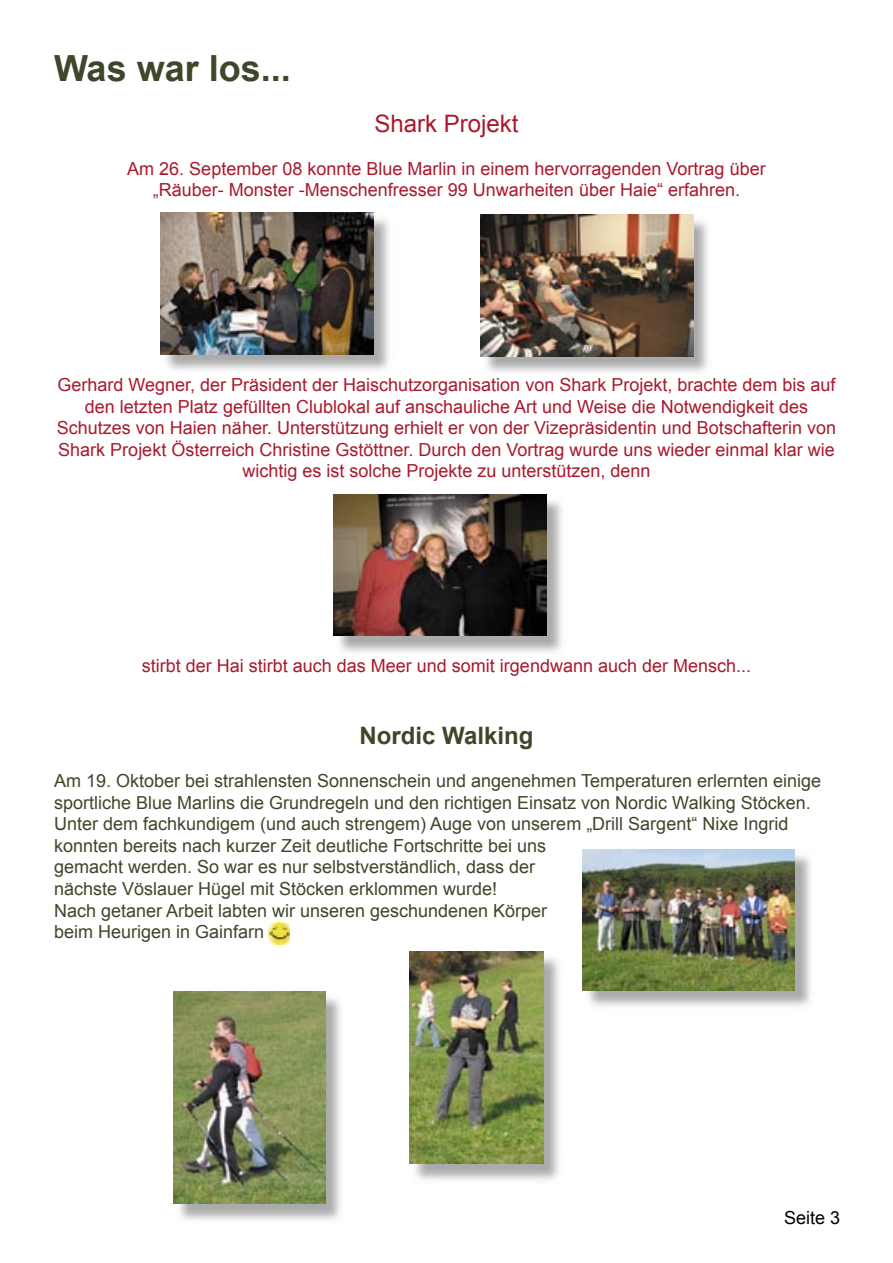
<style>
.page{position:relative;width:893px;height:1263px;background:#fff}
.page>*{position:absolute;margin:0;border:0;box-sizing:border-box;transform-origin:0 0}
.t1{font:700 36px "Arial";color:#3d472a}
.t2{font:700 24px "Arial";color:#3d472a}
.t3{font:24px "Arial";color:#a9192d}
.t4{font:18px/21.6px "Arial";color:#a9192d;text-align:center}
.t5{font:18px/21.6px "Arial";color:#3d472a}
.t6{font:18px "Arial";color:#000}
</style>
<div class="page">
<img style="left:481px;top:215px;width:227px;height:158px">
<img style="left:480px;top:214px;width:213px;height:142px">
<img style="left:339px;top:495px;width:223px;height:158px">
<img style="left:334px;top:494px;width:212px;height:142px">
<img style="left:162px;top:213px;width:227px;height:157px">
<img style="left:161px;top:213px;width:212px;height:141px">
<img style="left:583px;top:856px;width:228px;height:151px">
<img style="left:583px;top:849px;width:212px;height:141px">
<img style="left:415px;top:957px;width:144px;height:223px">
<img style="left:410px;top:951px;width:134px;height:213px">
<img style="left:174px;top:992px;width:167px;height:228px">
<img style="left:173px;top:991px;width:152px;height:212px">
<img style="left:269px;top:923px;width:20px;height:21px">
<h1 class="t1" style="left:54px;top:45px;width:238px">Was war los...</h1>
<h2 class="t3" style="left:374px;top:108px;width:146px">Shark Projekt</h2>
<p class="t4" style="left:127px;top:158px;width:640px">Am 26. September 08 konnte Blue Marlin in einem hervorragenden Vortrag über „Räuber- Monster -Menschenfresser 99 Unwarheiten über Haie“ erfahren.</p>
<p class="t4" style="left:57px;top:374px;width:781px">Gerhard Wegner, der Präsident der Haischutzorganisation von Shark Projekt, brachte dem bis auf den letzten Platz gefüllten Clublokal auf anschauliche Art und Weise die Notwendigkeit des Schutzes von Haien näher. Unterstützung erhielt er von der Vizepräsidentin und Botschafterin von Shark Projekt Österreich Christine Gstöttner. Durch den Vortrag wurde uns wieder einmal klar wie wichtig es ist solche Projekte zu unterstützen, denn</p>
<p class="t4" style="left:142px;top:655px;width:611px">stirbt der Hai stirbt auch das Meer und somit irgendwann auch der Mensch...</p>
<h2 class="t2" style="left:360px;top:719px;width:175px">Nordic Walking</h2>
<p class="t5" style="left:54px;top:770px;width:769px">Am 19. Oktober bei strahlensten Sonnenschein und angenehmen Temperaturen erlernten einige sportliche Blue Marlins die Grundregeln und den richtigen Einsatz von Nordic Walking Stöcken.<br>Unter dem fachkundigem (und auch strengem) Auge von unserem „Drill Sargent“ Nixe Ingrid konnten bereits nach kurzer Zeit deutliche Fortschritte bei uns<br>gemacht werden. So war es nur selbstverständlich, dass der<br>nächste Vöslauer Hügel mit Stöcken erklommen wurde!<br>Nach getaner Arbeit labten wir unseren geschundenen Körper<br>beim Heurigen in Gainfarn</p>
<p class="t6" style="left:784px;top:1206px;width:58px">Seite 3</p>
</div>
